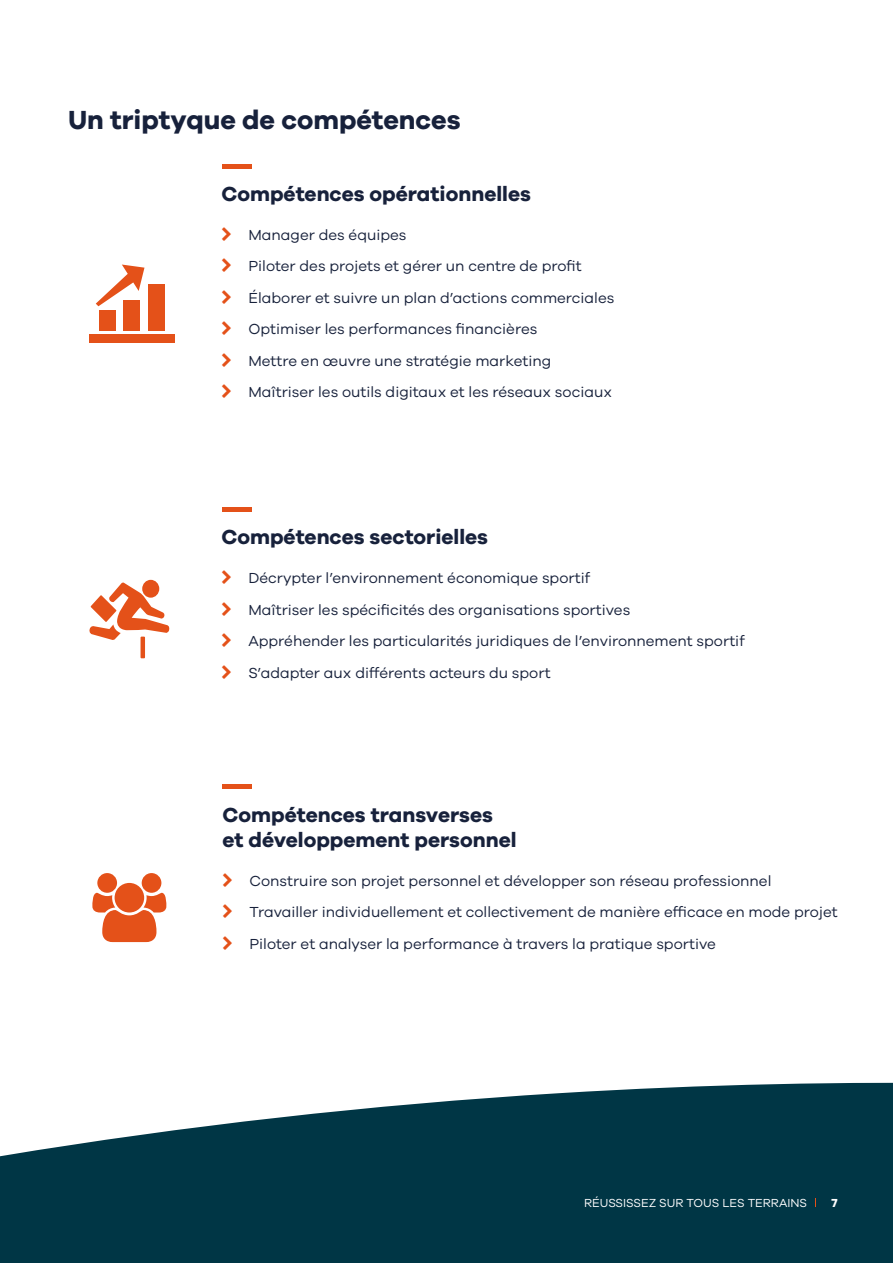
<style>
.page{position:relative;width:893px;height:1263px;background:#fff}
.page>*{position:absolute;margin:0;border:0;box-sizing:border-box;transform-origin:0 0}
.t1{font:700 27px "Galano Grotesque";color:#17213b}
.t2{font:700 21px/25.2px "Galano Grotesque";color:#17213b}
.t3{font:15px/31.5px "Galano Grotesque";color:#17213b}
.t4{font:12px "Galano Grotesque";color:#fff}
.t5{font:700 12px "Galano Grotesque";color:#fff}
</style>
<div class="page">
<svg style="left:0;top:1082px;width:893px;height:181px;fill:#003645"></svg>
<hr style="left:222px;top:164px;width:30px;height:4px;background:#e45119">
<div style="left:222px;top:784px;width:30px;height:5px;background:#e45119"></div>
<div style="left:222px;top:507px;width:30px;height:5px;background:#e45119"></div>
<div style="left:89px;top:334px;width:85px;height:9px;background:#e45119"></div>
<div style="left:99px;top:311px;width:17px;height:20px;background:#e45119"></div>
<div style="left:124px;top:301px;width:16px;height:30px;background:#e45119"></div>
<div style="left:148px;top:284px;width:16px;height:47px;background:#e45119"></div>
<svg style="left:96px;top:265px;width:48px;height:41px"></svg>
<div style="left:142px;top:580px;width:17px;height:18px;background:#e45119;border-radius:50%"></div>
<hr style="left:141px;top:637px;width:4px;height:21px;background:#e45119">
<svg style="left:89px;top:582px;width:81px;height:58px"></svg>
<h1 class="t1" style="left:68px;top:103px;width:394px">Un triptyque de compétences</h1>
<h2 class="t2" style="left:221px;top:180px;width:311px">Compétences opérationnelles</h2>
<p class="t3" style="left:248px;top:218px;width:367px">Manager des équipes<br>Piloter des projets et gérer un centre de profit élaborer et suivre un plan d’actions commerciales Optimiser les performances financières<br>Mettre en œuvre une stratégie marketing Maîtriser les outils digitaux et les réseaux sociaux</p>
<h2 class="t2" style="left:221px;top:524px;width:268px">Compétences sectorielles</h2>
<p class="t3" style="left:248px;top:562px;width:498px">Décrypter l’environnement économique sportif<br>Maîtriser les spécificités des organisations sportives<br>Appréhender les particularités juridiques de l’environnement sportif S’adapter aux différents acteurs du sport</p>
<h2 class="t2" style="left:222px;top:801px;width:296px">Compétences transverses et développement personnel</h2>
<p class="t3" style="left:249px;top:864px;width:590px">Construire son projet personnel et développer son réseau professionnel<br>Travailler individuellement et collectivement de manière efficace en mode projet<br>Piloter et analyser la performance à travers la pratique sportive</p>
<p class="t4" style="left:584px;top:1195px;width:225px">RÉUSSISSEZ SUR TOUS LES TERRAINS</p>
<p class="t5" style="left:831px;top:1195px;width:8px">7</p>
</div>
